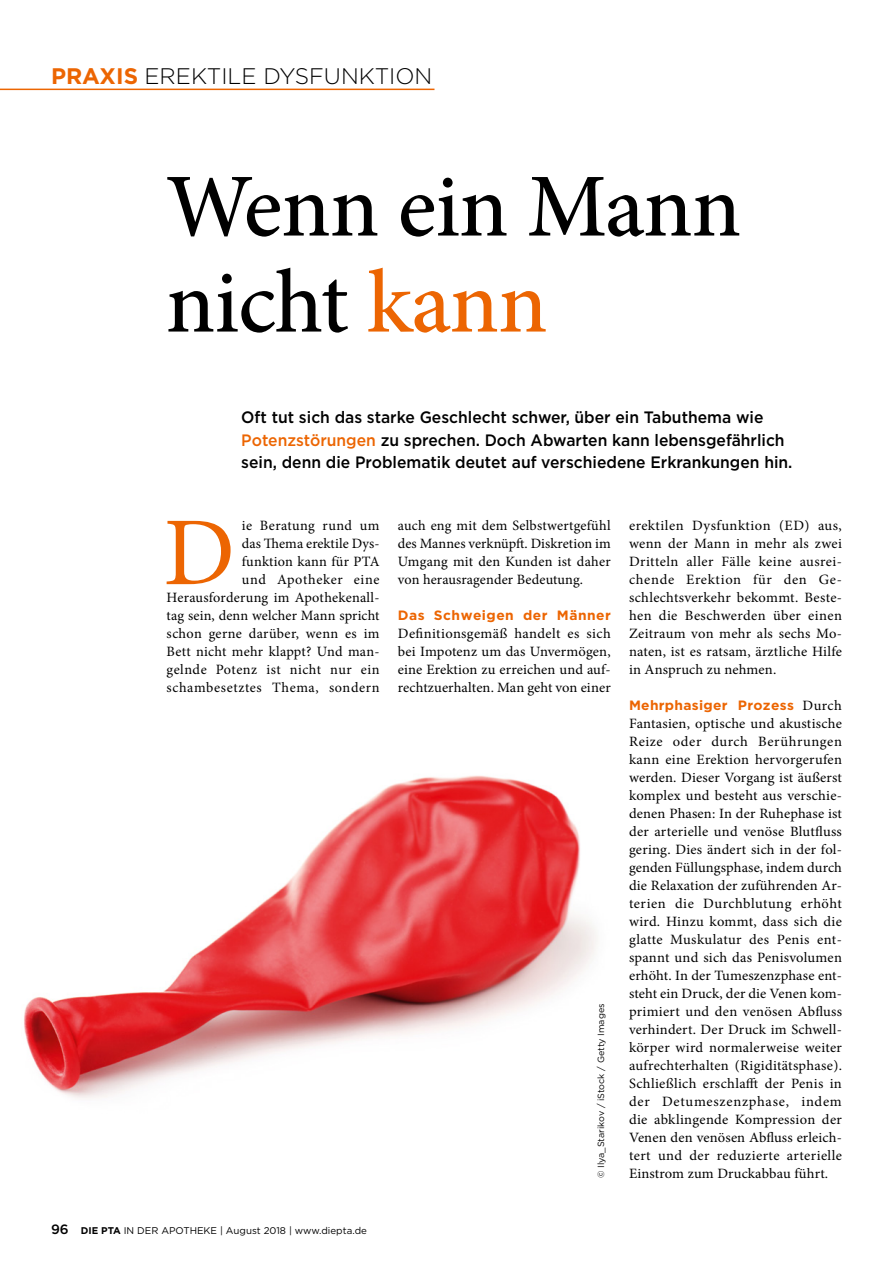
<style>
.page{position:relative;width:893px;height:1263px;background:#fff}
.page>*{position:absolute;margin:0;border:0;box-sizing:border-box;transform-origin:0 0}
.Intitial{font:97.35px "Minion Pro";color:#ec6502}
.t1{font:500 90px/96px "Minion Pro";letter-spacing:-.01em;color:#000}
.Rubrik_Thema{font:300 22.5px "Gotham";color:#000}
.Vorspann{font:500 16.5px/22.5px "Gotham";color:#000;scale:.95 1}
.Grundtext{font:14.25px/18px "Minion Pro";letter-spacing:.01em;color:#000;text-align:justify}
.Intitial-2{font:14.25px/18px "Minion Pro";letter-spacing:.02em;color:#000;text-align:right}
.Grundtext-2{font:700 13.5px "Gotham";letter-spacing:.03em;color:#ec6502}
.t2{font:9.75px "Gotham";color:#000}
.Bildquelle{font:9px "Gotham";color:#000}
.s1{font-weight:700;color:#ec6502}
.s2{color:#ec6502}
.s3{font-family:"Minion Pro";font-weight:400;font-size:14.25px;color:#000}
.s4{font-weight:500;font-size:13.5px}
.s5{font-weight:700}
</style>
<div class="page">
<hr style="left:0;top:89px;width:434px;height:1px;background:#ec6502">
<img style="left:24px;top:775px;width:573px;height:323px">
<p class="Rubrik_Thema" style="left:51px;top:62px;width:383px"><span class="s1">PRAXIS</span> EREKTILE DYSFUNKTION</p>
<p class="t1" style="left:166px;top:159px;width:577px">Wenn ein Mann nicht <span class="s2">kann</span></p>
<p class="Vorspann" style="left:241px;top:406px;width:582px">Oft tut sich das starke Geschlecht schwer, über ein Tabuthema wie<br><span class="s2">Potenzstörungen</span> zu sprechen. Doch Abwarten kann lebensgefährlich sein, denn die Problematik deutet auf verschiedene Erkrankungen hin.</p>
<p class="Intitial-2" style="left:167px;top:517px;width:214px">ie Beratung rund um<br>das Thema erektile Dys-<br>funktion kann für PTA<br>und Apotheker eine<br>Herausforderung im Apothekenall&shy;tag sein, denn welcher Mann spricht schon gerne darüber, wenn es im<br>Bett nicht mehr klappt? Und man&shy;gelnde Potenz ist nicht nur ein schambesetztes Thema, sondern</p>
<p class="Intitial-2" style="left:398px;top:517px;width:214px;text-align:justify">auch eng mit dem Selbstwertgefühl des Mannes verknüpft. Diskretion im Umgang mit den Kunden ist daher von herausragender Bedeutung.</p>
<p class="Intitial" style="left:163px;top:488px;width:73px">D</p>
<p class="Grundtext-2" style="left:398px;top:606px;width:215px">Das Schweigen der Männer</p>
<p class="Grundtext" style="left:398px;top:625px;width:214px">Definitionsgemäß handelt es sich bei Impotenz um das Unvermögen, eine Erektion zu erreichen und auf&shy;rechtzuerhalten. Man geht von einer</p>
<p class="Bildquelle" style="left:595px;top:1178px;width:176px;rotate:-90deg">© Ilya_Starikov / iStock / Getty Images</p>
<p class="Grundtext" style="left:629px;top:517px;width:214px">erektilen Dysfunktion (ED) aus, wenn der Mann in mehr als zwei Dritteln aller Fälle keine ausrei&shy;chende Erektion für den Ge&shy;schlechtsverkehr bekommt. Beste&shy;hen die Beschwerden über einen Zeitraum von mehr als sechs Mo&shy;naten, ist es ratsam, ärztliche Hilfe in Anspruch zu nehmen.</p>
<p class="Grundtext-2" style="left:629px;top:696px;width:214px">Mehrphasiger Prozess <span class="s3">Durch</span></p>
<p class="Grundtext" style="left:629px;top:715px;width:214px">Fantasien, optische und akustische Reize oder durch Berührungen kann eine Erektion hervorgerufen werden. Dieser Vorgang ist äußerst komplex und besteht aus verschie&shy;denen Phasen: In der Ruhephase ist der arterielle und venöse Blutfluss gering. Dies ändert sich in der fol&shy;genden Füllungsphase, indem durch die Relaxation der zuführenden Ar&shy;terien die Durchblutung erhöht wird. Hinzu kommt, dass sich die glatte Muskulatur des Penis ent&shy;spannt und sich das Penisvolumen erhöht. In der Tumeszenzphase ent&shy;steht ein Druck, der die Venen kom&shy;primiert und den venösen Abfluss verhindert. Der Druck im Schwell&shy;körper wird normalerweise weiter aufrechterhalten (Rigiditätsphase).<br>Schließlich erschlafft der Penis in der Detumeszenzphase, indem die abklingende Kompression der Venen den venösen Abfluss erleich&shy;tert und der reduzierte arterielle Einstrom zum Druckabbau führt.</p>
<p class="t2" style="left:51px;top:1224px;width:317px"><span class="s4">96</span> <span class="s5">DIE PTA</span> IN DER APOTHEKE | August 2018 | www.diepta.de</p>
</div>
